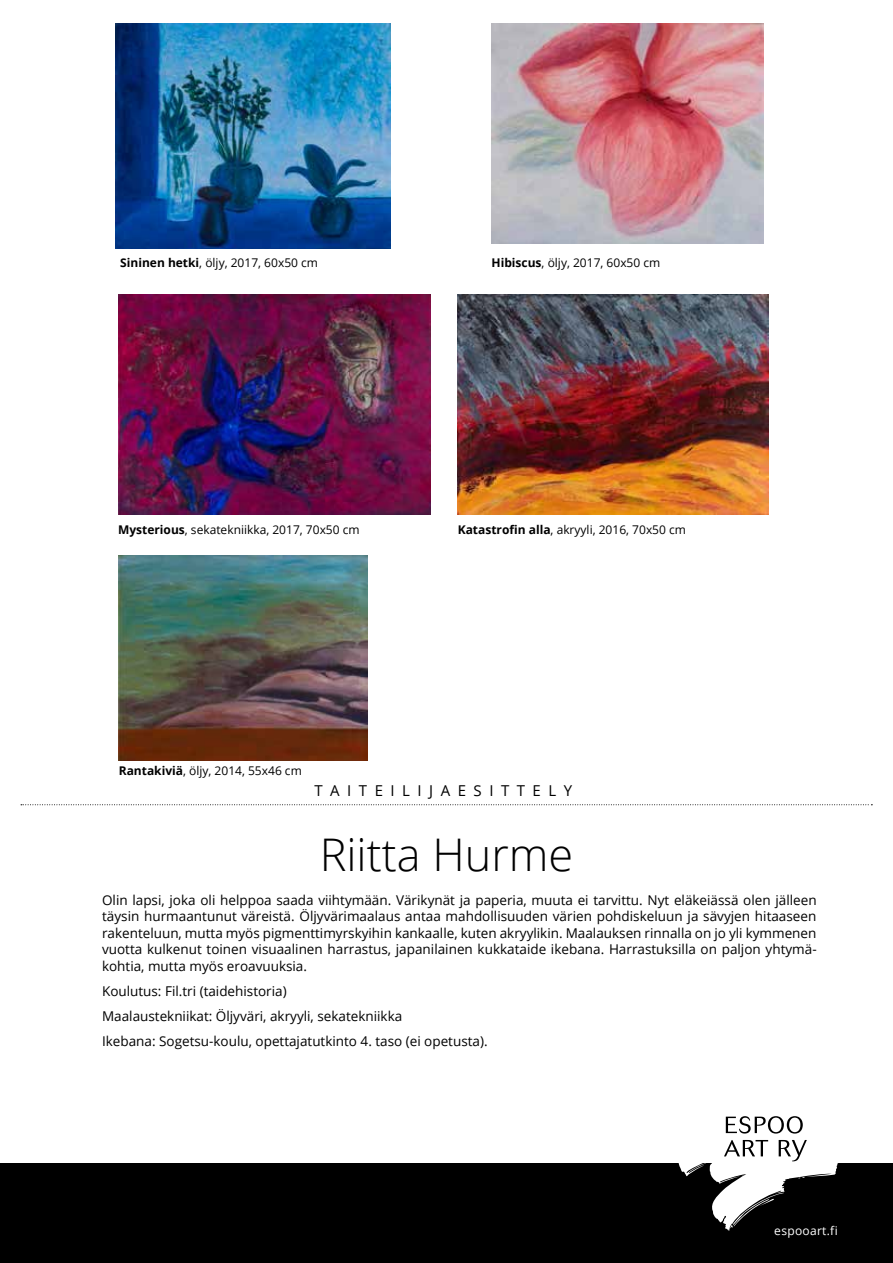
<style>
.page{position:relative;width:893px;height:1263px;background:#fff}
.page>*{position:absolute;margin:0;border:0;box-sizing:border-box;transform-origin:0 0}
.t1{font:300 45px "Open Sans";color:#000}
.t2{font:15px "Open Sans";letter-spacing:.5em;color:#000}
.t3{font:13.5px/16.5px "Open Sans";color:#000;text-align:justify}
.t4{font:12px "Open Sans";color:#000}
.t5{font:12px "Open Sans";letter-spacing:.025em;color:#fff}
.s1{font-weight:700}
</style>
<div class="page">
<div style="left:0;top:1164px;width:892px;height:99px;background:#000"></div>
<svg style="left:678px;top:1116px;width:202px;height:115px"></svg>
<svg style="left:21px;top:804px;width:851px;height:1px"></svg>
<img style="left:116px;top:24px;width:275px;height:225px">
<img style="left:491px;top:24px;width:273px;height:219px">
<img style="left:118px;top:556px;width:249px;height:204px">
<img style="left:118px;top:295px;width:313px;height:219px">
<img style="left:458px;top:295px;width:310px;height:219px">
<p class="t4" style="left:120px;top:254px;width:199px"><span class="s1">Sininen hetki</span>, öljy, 2017, 60x50 cm</p>
<p class="t4" style="left:491px;top:254px;width:170px"><span class="s1">Hibiscus</span>, öljy, 2017, 60x50 cm</p>
<p class="t4" style="left:118px;top:521px;width:243px"><span class="s1">Mysterious</span>, sekatekniikka, 2017, 70x50 cm</p>
<p class="t4" style="left:458px;top:521px;width:230px"><span class="s1">Katastrofin alla</span>, akryyli, 2016, 70x50 cm</p>
<p class="t4" style="left:119px;top:763px;width:185px"><span class="s1">Rantakiviä</span>, öljy, 2014, 55x46 cm</p>
<p class="t2" style="left:314px;top:780px;width:259px">TAITEILIJAESITTELY</p>
<h1 class="t1" style="left:320px;top:824px;width:255px">Riitta Hurme</h1>
<p class="t3" style="left:102px;top:891px;width:716px">Olin lapsi, joka oli helppoa saada viihtymään. Värikynät ja paperia, muuta ei tarvittu. Nyt eläkeiässä olen jälleen täysin hurmaantunut väreistä. Öljyvärimaalaus antaa mahdollisuuden värien pohdiskeluun ja sävyjen hitaaseen rakenteluun, mutta myös pigmenttimyrskyihin kankaalle, kuten akryylikin. Maalauksen rinnalla on jo yli kymmenen vuotta kulkenut toinen visuaalinen harrastus, japanilainen kukkataide ikebana. Harrastuksilla on paljon yhtymä&shy;kohtia, mutta myös eroavuuksia.</p>
<p class="t3" style="left:102px;top:978px;width:387px;line-height:25px;text-align:left">Koulutus: Fil.tri (taidehistoria)<br>Maalaustekniikat: Öljyväri, akryyli, sekatekniikka<br>Ikebana: Sogetsu-koulu, opettajatutkinto 4. taso (ei opetusta).</p>
<p class="t5" style="left:774px;top:1222px;width:65px">espooart.fi</p>
</div>
